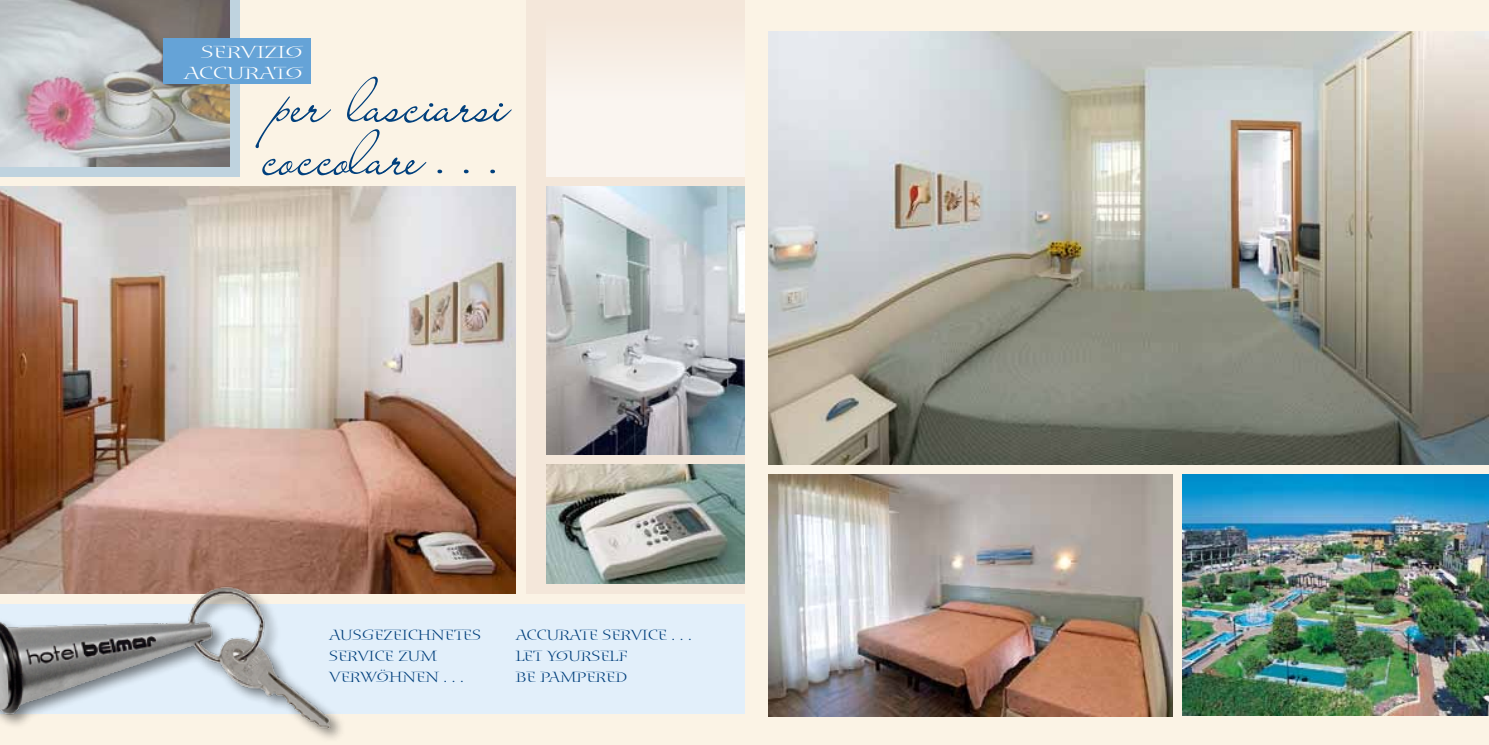
<style>
.page{position:relative;width:1489px;height:745px;background:#fff}
.page>*{position:absolute;margin:0;border:0;box-sizing:border-box;transform-origin:0 0}
.t1{font:63px/52.5px "Liana";color:#003f7c;scale:.83 1}
.t2{font:16.8px/21px "Blue Island Std";letter-spacing:-.01em;color:#fff;text-align:right;scale:1.31 1}
.t3{font:14.17px/21px "Blue Island Std";color:#003f7c;scale:1.11 1}
.s1{font-size:52.5px}
</style>
<div class="page">
<div style="left:0;top:0;width:1488px;height:744px;background:#fbf3e5"></div>
<div style="left:526px;top:0;width:218px;height:593px;background:#f4e7da"></div>
<div style="left:0;top:0;width:239px;height:177px;background:#bfd3df"></div>
<img style="left:546px;top:186px;width:198px;height:268px">
<img style="left:546px;top:464px;width:198px;height:119px">
<img style="left:0;top:186px;width:515px;height:407px">
<img style="left:768px;top:474px;width:404px;height:242px">
<img style="left:768px;top:31px;width:720px;height:433px">
<div style="left:0;top:603px;width:744px;height:110px;background:#e2effa"></div>
<img style="left:1182px;top:474px;width:306px;height:240px">
<div style="left:0;top:583px;width:345px;height:159px;background:#000;opacity:.5"></div>
<img style="left:0;top:559px;width:338px;height:183px">
<img style="left:0;top:0;width:229px;height:167px">
<div style="left:163px;top:39px;width:147px;height:45px;background:#65a3d7"></div>
<div style="left:546px;top:15px;width:198px;height:161px;background:linear-gradient(to bottom,#f5eadf,#fcf9f6)"></div>
<p class="t2" style="left:184px;top:41px;width:93px">SERVIZIO<br>ACCURATO</p>
<h1 class="t1" style="left:265px;top:72px;width:295px">per lasciarsi coccolare <span class="s1">. . .</span></h1>
<p class="t3" style="left:329px;top:624px;width:138px">AUSGEZEICHNETES<br>SERVICE ZUM<br>VERWÖHNEN . . .</p>
<p class="t3" style="left:515px;top:624px;width:160px">ACCURATE SERVICE . . .<br>LET YOURSELF<br>BE PAMPERED</p>
</div>
